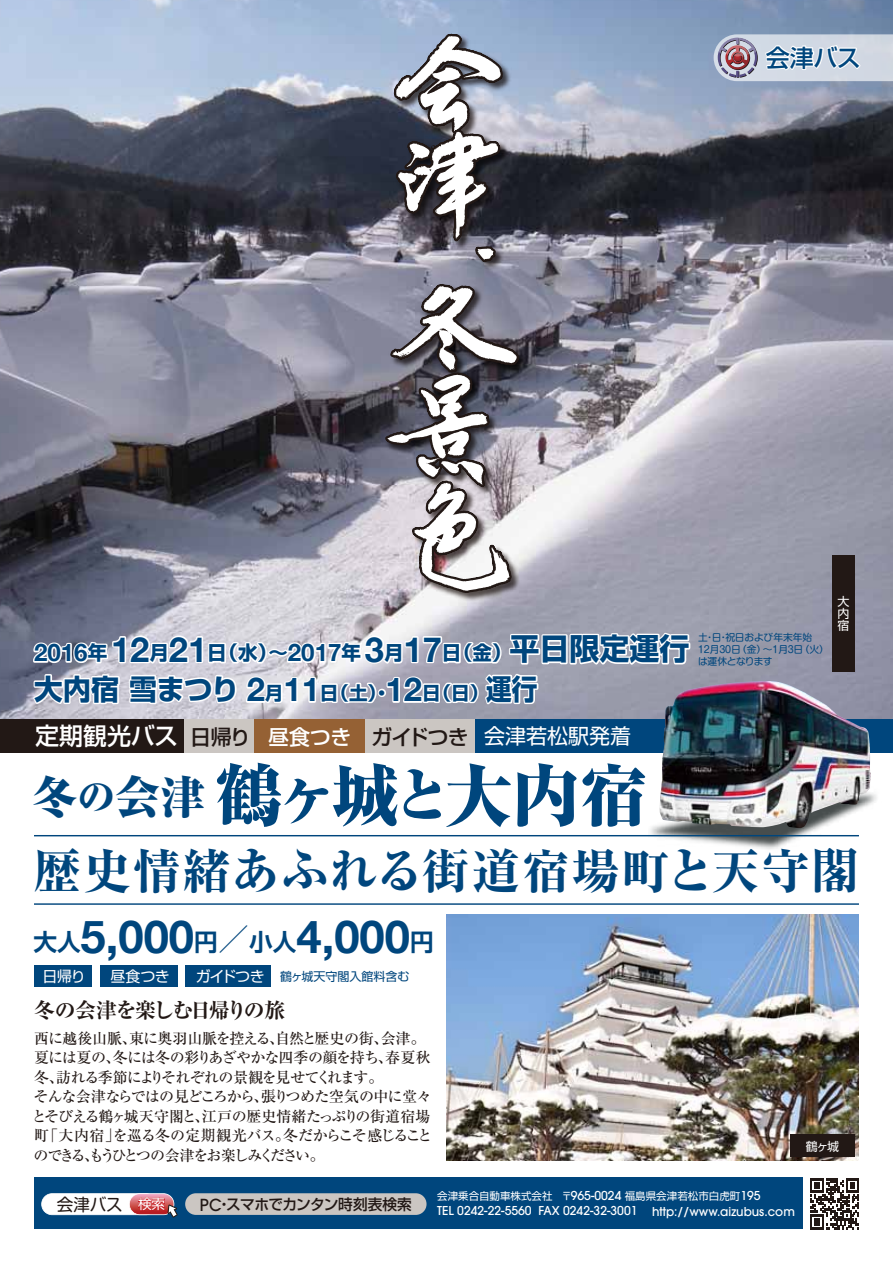
<style>
.page{position:relative;width:893px;height:1263px;background:#fff}
.page>*{position:absolute;margin:0;border:0;box-sizing:border-box;transform-origin:0 0}
.t1{font:800 expanded 67.5px "Ryumin Pr 6 N";letter-spacing:-.065em;color:#00467d}
.t2{font:800 48px "Ryumin Pr 6 N";letter-spacing:.04em;color:#00467d}
.t3{font:700 45.3px "Helvetica Neue";color:#00467d}
.t4{font:800 expanded 45px "Ryumin Pr 6 N";color:#00467d}
.t5{font:500 24px "Shin Go Pr 6 N";color:#00467d}
.t6{font:500 21px "Shin Go Pr 6 N";letter-spacing:-.025em;color:#221815}
.t7{font:700 expanded 21px "Ryumin Pr 6 N";letter-spacing:-.075em;color:#221815}
.t8{font:700 19.5px "Shin Go Pr 6 N";color:#00467d}
.t9{font:700 18.6px "Shin Go Pr 6 N";color:#00467d}
.t10{font:16.95px "Shin M Go Pro";color:#221815}
.t11{font:500 15px/19.5px "Ryumin Pr 6 N";letter-spacing:-.055em;color:#221815}
.t12{font:500 15px "Shin Go Pr 6 N";letter-spacing:-.035em;color:#221815}
.t13{font:15px "Shin Go Pr 6 N";letter-spacing:-.015em;color:#fff}
.t14{font:500 12.15px "Avant Garde";color:#fff}
.t15{font:12px "Shin Go Pr 6 N";color:#00467d}
.t16{font:12px/12px "Shin Go Pr 6 N";color:#fff;text-align:justify}
.t17{font:10.5px "Shin Go Pr 6 N";color:#fff}
.t18{font:9.75px/12px "Shin M Go Pro";letter-spacing:-.02em;color:#00467d}
.s1{font-family:"Helvetica Neue";font-size:24.15px}
.s2{font-family:"Helvetica Neue";font-size:34.5px}
.s3{font-size:30px}
.s4{font-size:28.5px}
.s5{font-family:"Helvetica Neue";font-size:32.7px}
.s6{font-size:24px;color:#fff}
.s7{color:#fff}
.s8{font-weight:400;color:#fff}
.s9{font-size:57.3px}
.s10{font-size:38.25px}
.s11{font-family:"Shin Go Pr 6 N De";font-size:23.7px}
.s12{font-family:"Shin Go Pr 6 N De";font-size:31.5px}
.s13{font-size:15px;color:#fff}
.s14{font-family:"Shin Go Pr 6 N";font-size:13.95px;color:#fff}
.s15{font-family:"Avant Garde";font-size:16.5px}
.s16{font-family:"Avant Garde";font-weight:500;font-size:12.15px}
</style>
<div class="page">
<img style="left:597px;top:752px;width:296px;height:97px">
<img style="left:446px;top:914px;width:413px;height:247px">
<img style="left:0;top:0;width:893px;height:719px">
<div style="left:34px;top:1178px;width:769px;height:51px;background:#00467d"></div>
<div style="left:0;top:719px;width:185px;height:33px;background:#221815"></div>
<div style="left:185px;top:719px;width:69px;height:33px;background:#cbc6c2"></div>
<svg style="left:475px;top:719px;width:418px;height:33px;background:#094575"></svg>
<div style="left:365px;top:719px;width:110px;height:33px;background:#cbc6c2"></div>
<div style="left:254px;top:719px;width:111px;height:33px;background:#956134"></div>
<div style="left:34px;top:965px;width:58px;height:22px;background:#00467d"></div>
<div style="left:832px;top:556px;width:23px;height:116px;background:#221815"></div>
<div style="left:100px;top:965px;width:77px;height:22px;background:#00467d"></div>
<div style="left:186px;top:965px;width:85px;height:22px;background:#00467d"></div>
<div style="left:185px;top:1193px;width:241px;height:22px;background:#cbc6c2;border-radius:11px"></div>
<svg style="left:810px;top:1178px;width:49px;height:51px"></svg>
<svg style="left:41px;top:1193px;width:137px;height:24px;background:#cfb8c1"></svg>
<svg style="left:714px;top:34px;width:179px;height:47px;background:#ced0da"></svg>
<hr style="left:34px;top:835px;width:825px;height:1px;background:#00467d">
<hr style="left:34px;top:903px;width:825px;height:2px;background:#00467d">
<div style="left:790px;top:1134px;width:65px;height:23px;background:#221815"></div>
<svg style="left:30px;top:630px;width:662px;height:78px"></svg>
<img style="left:660px;top:681px;width:157px;height:147px">
<img style="left:521px;top:282px;width:9px;height:101px">
<img style="left:410px;top:478px;width:113px;height:126px">
<svg style="left:375px;top:0;width:146px;height:603px"></svg>
<h3 class="t5" style="left:766px;top:38px;width:96px">会津バス</h3>
<h3 class="t8" style="left:34px;top:637px;width:657px"><span class="s1">2016</span>年 <span class="s2">12</span>月<span class="s2">21</span>日（水）～<span class="s1">2017</span>年 <span class="s2">3</span>月<span class="s2">17</span>日（金）<span class="s3">平日限定運行</span></h3>
<p class="t9" style="left:34px;top:678px;width:505px"><span class="s4">大内宿雪まつり</span> <span class="s5">2</span>月<span class="s5">11</span>日（土）・<span class="s5">12</span>日（日）<span class="s4">運行</span></p>
<h3 class="t6" style="left:35px;top:720px;width:598px"><span class="s6">定期観光バス</span>日帰り <span class="s7">昼食つき</span> ガイドつき <span class="s8">会津若松駅発着</span></h3>
<p class="t18" style="left:698px;top:630px;width:132px">土・日・祝日および年末年始<br>12月30日（金）～1月3日（火）は運休となります</p>
<p class="t16" style="left:837px;top:595px;width:13px">大内宿</p>
<h1 class="t1" style="left:215px;top:742px;width:433px">鶴ヶ城<span class="s9">と</span>大内宿</h1>
<h2 class="t2" style="left:33px;top:833px;width:828px">歴史情緒あふれる街道宿場町と天守閣</h2>
<h3 class="t4" style="left:33px;top:761px;width:174px">冬<span class="s10">の</span>会津</h3>
<h3 class="t3" style="left:33px;top:909px;width:402px"><span class="s11">大人</span>5,000<span class="s11">円</span><span class="s12">／</span><span class="s11">小人</span>4,000<span class="s11">円</span></h3>
<p class="t13" style="left:42px;top:964px;width:45px">日帰り</p>
<p class="t13" style="left:111px;top:964px;width:61px">昼食つき</p>
<p class="t15" style="left:196px;top:966px;width:215px"><span class="s13">ガイドつき</span> 鶴ヶ城天守閣入館料含む</p>
<h3 class="t7" style="left:34px;top:994px;width:253px">冬の会津を楽しむ日帰りの旅</h3>
<p class="t11" style="left:32px;top:1027px;width:402px">西に越後山脈、東に奥羽山脈を控える、自然と歴史の街、会津。夏には夏の、冬には冬の彩りあざやかな四季の顔を持ち、春夏秋冬、訪れる季節によりそれぞれの景観を見せてくれます。<br>そんな会津ならではの見どころから、張りつめた空気の中に堂々とそびえる鶴ヶ城天守閣と、江戸の歴史情緒たっぷりの街道宿場町「大内宿」を巡る冬の定期観光バス。冬だからこそ感じることのできる、もうひとつの会津をお楽しみください。</p>
<p class="t10" style="left:57px;top:1191px;width:110px">会津バス <span class="s14">検索</span></p>
<p class="t12" style="left:200px;top:1192px;width:213px"><span class="s15">PC</span>・スマホでカンタン時刻表検索</p>
<p class="t17" style="left:437px;top:1187px;width:325px">会津乗合自動車株式会社 〒<span class="s16">965-0024</span> 福島県会津若松市白虎町<span class="s16">195</span></p>
<p class="t14" style="left:437px;top:1203px;width:202px">TEL 0242-22-5560 FAX 0242-32-3001</p>
<p class="t14" style="left:652px;top:1204px;width:144px">http://www.aizubus.com</p>
<p class="t16" style="left:806px;top:1139px;width:35px">鶴ヶ城</p>
</div>
